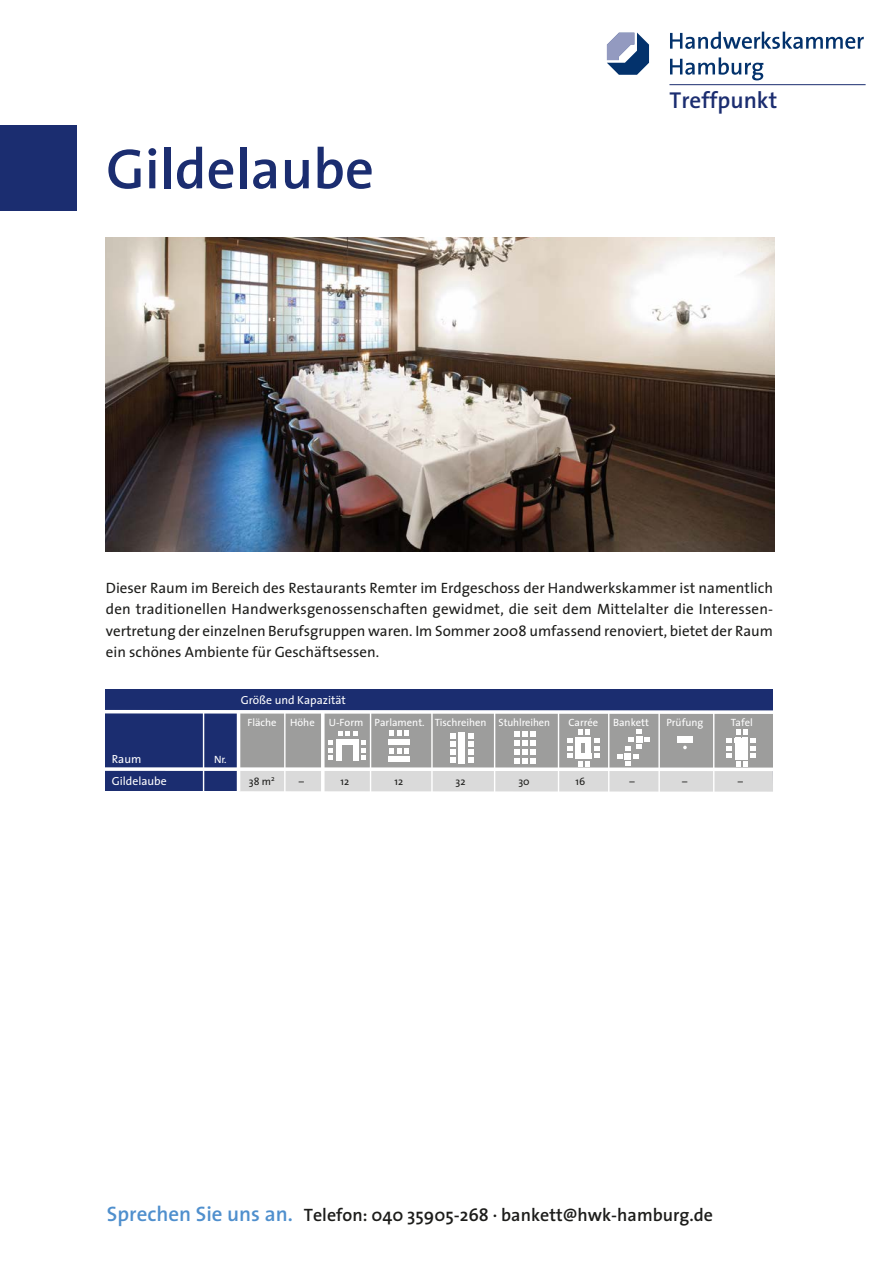
<style>
.page{position:relative;width:893px;height:1263px;background:#fff}
.page>*{position:absolute;margin:0;border:0;box-sizing:border-box;transform-origin:0 0}
.t1{font:600 57px "The Sans";color:#1b2d70}
.t2{font:600 23.1px "The Sans";color:#1b2d70}
.t3{font:600 18px "The Sans";color:#1d1d1b}
.t4{font:15px/21.3px "The Sans";color:#1d1d1b;text-align:justify}
.t5{font:11.7px "The Sans";color:#fff}
.t6{font:10.5px "The Sans";color:#fff}
.t7{font:10.5px "The Sans";color:#1d1d1b}
.s1{font-size:21px;color:#4f8fcd}
</style>
<div class="page">
<div style="left:105px;top:689px;width:667px;height:102px;background:#1b2d70"></div>
<div style="left:239px;top:712px;width:534px;height:80px;background:#dadada"></div>
<div style="left:238px;top:712px;width:535px;height:58px;background:#9d9d9c"></div>
<svg style="left:321px;top:716px;width:4px;height:76px"></svg>
<hr style="left:370px;top:712px;width:1px;height:81px;background:#fff">
<hr style="left:431px;top:712px;width:2px;height:81px;background:#fff">
<hr style="left:494px;top:712px;width:1px;height:80px;background:#fff">
<hr style="left:558px;top:712px;width:1px;height:86px;background:#fff">
<hr style="left:608px;top:712px;width:1px;height:90px;background:#fff">
<hr style="left:284px;top:712px;width:2px;height:81px;background:#fff">
<svg style="left:105px;top:767px;width:668px;height:4px;background:#ebecee"></svg>
<svg style="left:105px;top:708px;width:668px;height:8px"></svg>
<hr style="left:203px;top:712px;width:1px;height:81px;background:#fff">
<hr style="left:237px;top:712px;width:3px;height:79px;background:#fff">
<hr style="left:165px;top:769px;width:679px;height:1px;background:#fff">
<hr style="left:658px;top:712px;width:2px;height:87px;background:#fff">
<hr style="left:713px;top:712px;width:1px;height:87px;background:#fff">
<div style="left:336px;top:739px;width:6px;height:22px;background:#fff"></div>
<div style="left:353px;top:739px;width:5px;height:22px;background:#fff"></div>
<svg style="left:328px;top:731px;width:38px;height:29px"></svg>
<div style="left:388px;top:739px;width:22px;height:6px;background:#fff"></div>
<svg style="left:389px;top:731px;width:20px;height:5px"></svg>
<div style="left:388px;top:756px;width:22px;height:6px;background:#fff"></div>
<svg style="left:389px;top:748px;width:20px;height:5px"></svg>
<svg style="left:514px;top:731px;width:22px;height:33px"></svg>
<div style="left:459px;top:732px;width:6px;height:16px;background:#fff"></div>
<svg style="left:450px;top:733px;width:6px;height:29px"></svg>
<div style="left:459px;top:748px;width:6px;height:16px;background:#fff"></div>
<svg style="left:468px;top:733px;width:6px;height:29px"></svg>
<svg style="left:617px;top:729px;width:33px;height:37px"></svg>
<div style="left:575px;top:737px;width:6px;height:22px;background:#fff"></div>
<svg style="left:567px;top:738px;width:5px;height:20px"></svg>
<svg style="left:578px;top:729px;width:21px;height:37px"></svg>
<svg style="left:670px;top:32px;width:194px;height:17px"></svg>
<svg style="left:670px;top:57px;width:93px;height:23px"></svg>
<svg style="left:607px;top:33px;width:42px;height:42px"></svg>
<hr style="left:669px;top:84px;width:197px;height:1px;background:#1b2d70">
<img style="left:106px;top:237px;width:669px;height:314px">
<div style="left:677px;top:737px;width:16px;height:6px;background:#fff"></div>
<svg style="left:683px;top:746px;width:4px;height:3px"></svg>
<svg style="left:727px;top:730px;width:29px;height:36px"></svg>
<div style="left:738px;top:741px;width:8px;height:14px;background:#fff"></div>
<div style="left:0;top:125px;width:75px;height:86px;background:#1b2d70"></div>
<h1 class="t1" style="left:106px;top:121px;width:269px">Gildelaube</h1>
<h2 class="t2" style="left:669px;top:81px;width:109px">Treffpunkt</h2>
<p class="t4" style="left:106px;top:577px;width:669px">Dieser Raum im Bereich des Restaurants Remter im Erdgeschoss der Handwerkskammer ist namentlich den traditionellen Handwerksgenossenschaften gewidmet, die seit dem Mittelalter die Interessen&shy;vertretung der einzelnen Berufsgruppen waren. Im Sommer 2008 umfassend renoviert, bietet der Raum ein schönes Ambiente für Geschäftsessen.</p>
<p class="t5" style="left:241px;top:690px;width:107px">Größe und Kapazität</p>
<p class="t5" style="left:112px;top:750px;width:31px">Raum</p>
<p class="t5" style="left:112px;top:771px;width:56px">Gildelaube</p>
<p class="t6" style="left:214px;top:751px;width:14px">Nr.</p>
<p class="t6" style="left:435px;top:713px;width:117px">Tischreihen Stuhlreihen</p>
<p class="t6" style="left:568px;top:713px;width:31px">Carrée</p>
<p class="t6" style="left:666px;top:713px;width:39px">Prüfung</p>
<p class="t6" style="left:731px;top:713px;width:23px">Tafel</p>
<p class="t6" style="left:247px;top:713px;width:31px">Fläche</p>
<p class="t6" style="left:290px;top:713px;width:26px">Höhe</p>
<p class="t6" style="left:329px;top:713px;width:97px">U-Form Parlament.</p>
<p class="t6" style="left:613px;top:713px;width:37px">Bankett</p>
<p class="t7" style="left:249px;top:773px;width:27px">38 m<sup>2</sup></p>
<p class="t7" style="left:299px;top:773px;width:7px">–</p>
<p class="t7" style="left:341px;top:773px;width:10px">12</p>
<p class="t7" style="left:395px;top:773px;width:10px">12</p>
<p class="t7" style="left:455px;top:773px;width:11px">32</p>
<p class="t7" style="left:518px;top:773px;width:13px">30</p>
<p class="t7" style="left:575px;top:773px;width:11px">16</p>
<p class="t7" style="left:630px;top:773px;width:7px">–</p>
<p class="t7" style="left:682px;top:773px;width:7px">–</p>
<p class="t7" style="left:738px;top:773px;width:7px">–</p>
<p class="t3" style="left:107px;top:1199px;width:608px"><span class="s1">Sprechen Sie uns an.</span> Telefon: 040 35905-268 · bankett@hwk-hamburg.de</p>
</div>
